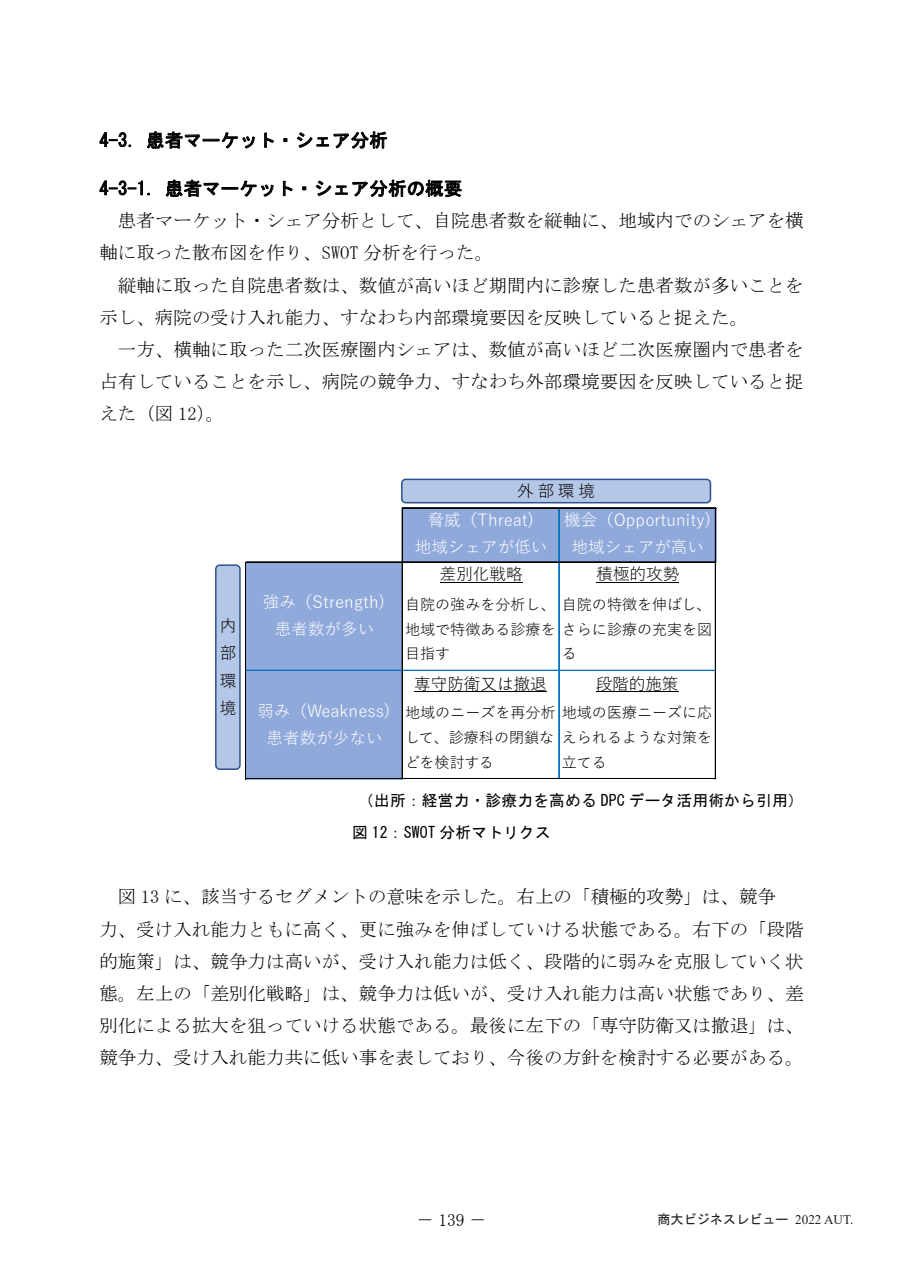
<style>
.page{position:relative;width:903px;height:1275px;background:#fff}
.page>*{position:absolute;margin:0;border:0;box-sizing:border-box;transform-origin:0 0}
.t1{font:18.38px/32.2px "MS Mincho";letter-spacing:.01em;color:#000}
.t2{font:18.38px "MS Gothic";letter-spacing:.01em;color:#000}
.t3{font:17.5px "MS P Mincho";color:#000}
.t4{font:16.62px/27.1px "Yu Gothic";color:#fff;text-align:center}
.t5{font:16.62px/27.7px "Yu Gothic";color:#000;text-align:justify}
.t6{font:15.75px/32.2px "MS Gothic";letter-spacing:.005em;color:#000}
.t7{font:15.05px/24.8px "Yu Gothic";letter-spacing:-.005em;color:#000}
.t8{font:13.12px "MS Gothic";color:#231f20}
.s1{font-family:"Times New Roman"}
</style>
<div class="page">
<div style="left:402px;top:508px;width:314px;height:55px;background:#8fa9db"></div>
<div style="left:245px;top:562px;width:158px;height:217px;background:#8fa9db"></div>
<hr style="left:440px;top:582px;width:83px;height:1px;background:#000">
<hr style="left:596px;top:582px;width:83px;height:1px;background:#000">
<hr style="left:596px;top:691px;width:82px;height:1px;background:#000">
<hr style="left:414px;top:691px;width:133px;height:1px;background:#000">
<hr style="left:558px;top:508px;width:1px;height:54px;background:#0070c0">
<hr style="left:559px;top:508px;width:1px;height:54px;background:#0070c0">
<hr style="left:246px;top:670px;width:156px;height:1px;background:#0070c0">
<hr style="left:402px;top:508px;width:1px;height:271px;background:#000">
<hr style="left:558px;top:563px;width:1px;height:215px;background:#0070c0">
<hr style="left:559px;top:563px;width:1px;height:215px;background:#0070c0">
<hr style="left:715px;top:508px;width:1px;height:271px;background:#000">
<hr style="left:245px;top:562px;width:1px;height:217px;background:#000">
<hr style="left:403px;top:507px;width:313px;height:1px;background:#000">
<hr style="left:403px;top:508px;width:313px;height:1px;background:#000">
<hr style="left:246px;top:561px;width:470px;height:1px;background:#000">
<hr style="left:246px;top:562px;width:470px;height:1px;background:#000">
<hr style="left:403px;top:670px;width:312px;height:1px;background:#0070c0">
<hr style="left:246px;top:778px;width:470px;height:1px;background:#000">
<div style="left:216px;top:565px;width:24px;height:204px;background:#b4c7e7;border-radius:4px"></div>
<div style="left:215px;top:564px;width:26px;height:206px;border:2px solid #2f528f;border-radius:4px"></div>
<div style="left:402px;top:479px;width:308px;height:24px;background:#b4c7e7;border-radius:4px"></div>
<div style="left:401px;top:479px;width:310px;height:24px;border:2px solid #2f528f;border-radius:4px"></div>
<p class="t2" style="left:99px;top:131px;width:290px">4-3. 患者マーケット・シェア分析</p>
<p class="t2" style="left:99px;top:179px;width:364px">4-3-1. 患者マーケット・シェア分析の概要</p>
<p class="t1" style="left:99px;top:204px;width:706px;text-indent:19px">患者マーケット・シェア分析として、自院患者数を縦軸に、地域内でのシェアを横軸に取った散布図を作り、SWOT 分析を行った。</p>
<p class="t1" style="left:99px;top:269px;width:706px;text-indent:19px">縦軸に取った自院患者数は、数値が高いほど期間内に診療した患者数が多いことを示し、病院の受け入れ能力、すなわち内部環境要因を反映していると捉えた。</p>
<p class="t1" style="left:99px;top:333px;width:706px;text-align:justify;text-indent:19px">一方、横軸に取った二次医療圏内シェアは、数値が高いほど二次医療圏内で患者を占有していることを示し、病院の競争力、すなわち外部環境要因を反映していると捉えた（図 12）。</p>
<p class="t5" style="left:517px;top:475px;width:79px">外部環境</p>
<p class="t5" style="left:220px;top:609px;width:18px">内部環境</p>
<p class="t4" style="left:263px;top:586px;width:124px">強み（Strength)患者数が多い</p>
<p class="t4" style="left:258px;top:695px;width:134px">弱み（Weakness)患者数が少ない</p>
<p class="t4" style="left:415px;top:504px;width:134px">脅威（Threat)<br>地域シェアが低い</p>
<p class="t4" style="left:564px;top:504px;width:149px">機会（Opportunity)地域シェアが高い</p>
<p class="t5" style="left:596px;top:558px;width:84px">積極的攻勢</p>
<p class="t5" style="left:440px;top:558px;width:84px">差別化戦略</p>
<p class="t7" style="left:405px;top:590px;width:309px;text-align:justify">自院の強みを分析し、自院の特徴を伸ばし、地域で特徴ある診療をさらに診療の充実を図目指す</p>
<p class="t7" style="left:562px;top:639px;width:17px">る</p>
<p class="t5" style="left:414px;top:667px;width:134px">専守防衛又は撤退</p>
<p class="t5" style="left:596px;top:667px;width:84px">段階的施策</p>
<p class="t7" style="left:405px;top:698px;width:309px">地域のニーズを再分析地域の医療ニーズに応して、診療科の閉鎖な<br>どを検討する</p>
<p class="t7" style="left:562px;top:723px;width:152px">えられるような対策を立てる</p>
<p class="t6" style="left:352px;top:784px;width:453px;text-indent:6px">（出所：経営力・診療力を高める DPC データ活用術から引用）図 12：SWOT 分析マトリクス</p>
<p class="t1" style="left:99px;top:881px;width:706px;text-align:center">図 13 に、該当するセグメントの意味を示した。右上の「積極的攻勢」は、競争<br>力、受け入れ能力ともに高く、更に強みを伸ばしていける状態である。右下の「段階的施策」は、競争力は高いが、受け入れ能力は低く、段階的に弱みを克服していく状態。左上の「差別化戦略」は、競争力は低いが、受け入れ能力は高い状態であり、差別化による拡大を狙っていける状態である。最後に左下の「専守防衛又は撤退」は、競争力、受け入れ能力共に低い事を表しており、今後の方針を検討する必要がある。</p>
<p class="t3" style="left:416px;top:1210px;width:71px">－ 139 －</p>
<p class="t8" style="left:657px;top:1213px;width:197px">商大ビジネスレビュー <span class="s1">2022 AUT.</span></p>
</div>
